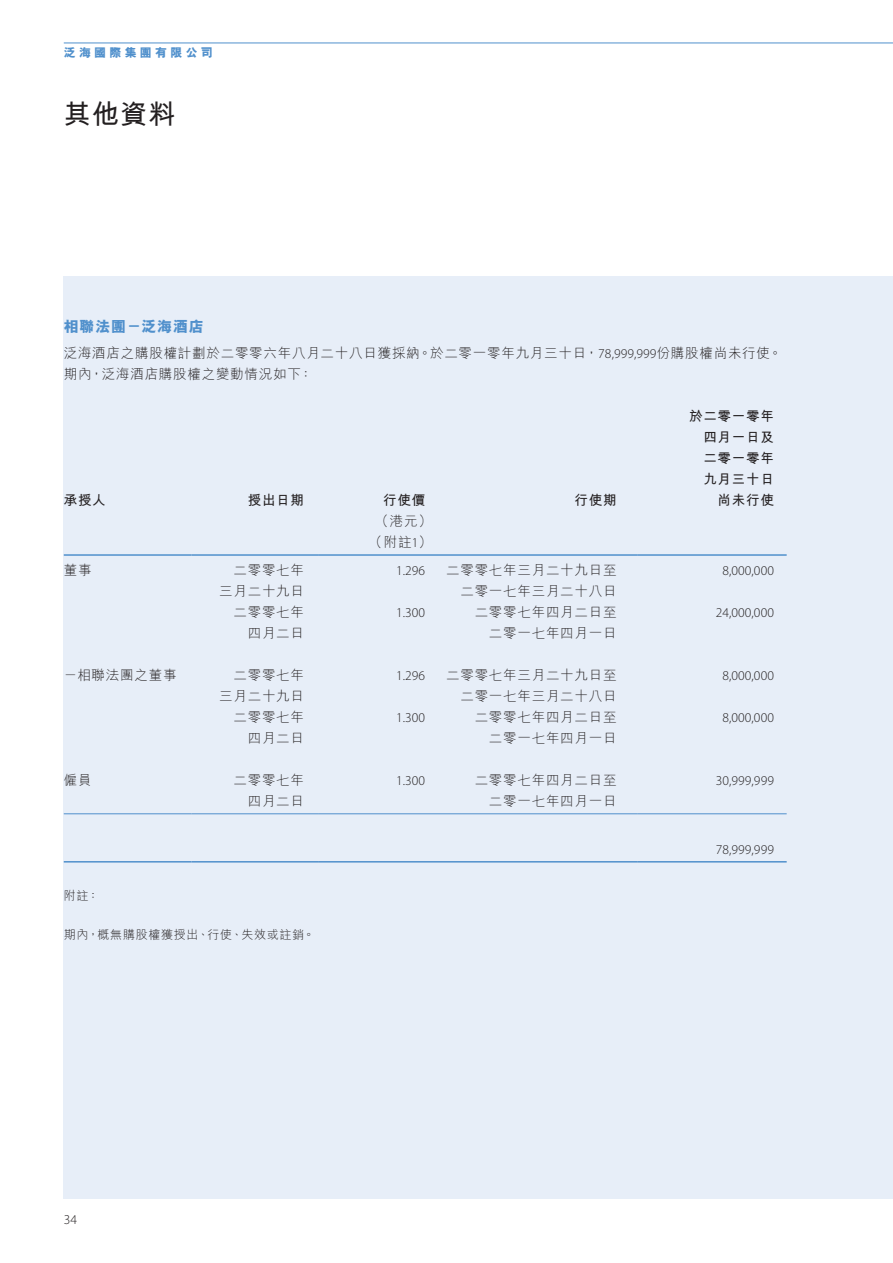
<style>
.page{position:relative;width:893px;height:1263px;background:#fff}
.page>*{position:absolute;margin:0;border:0;box-sizing:border-box;transform-origin:0 0}
.t1{font:700 27px "M Hei HK";color:#231f20}
.Heading_1{font:800 15px "M Hei HK";letter-spacing:.055em;color:#5090cc}
.Body_Text{font:300 13.5px/21px "M Hei HK";letter-spacing:.055em;color:#231f20}
.Body_Text-2{font:300 13.5px "Myriad Pro";letter-spacing:.005em;color:#231f20}
.Body_Text-3{font:700 13.5px "M Hei HK";letter-spacing:.055em;color:#231f20}
.Notes{font:300 12px "M Hei HK";letter-spacing:.055em;color:#231f20}
.t2{font:800 12px "M Hei HK";letter-spacing:.27em;color:#5090cc}
.s1{font-family:"Myriad Pro"}
</style>
<div class="page">
<div style="left:64px;top:276px;width:829px;height:923px;background:#e7eef8"></div>
<hr style="left:64px;top:43px;width:829px;height:1px;background:#5090cc">
<hr style="left:64px;top:554px;width:127px;height:2px;background:#5090cc">
<hr style="left:191px;top:554px;width:128px;height:2px;background:#5090cc">
<hr style="left:319px;top:554px;width:119px;height:2px;background:#5090cc">
<hr style="left:438px;top:554px;width:200px;height:2px;background:#5090cc">
<hr style="left:638px;top:554px;width:149px;height:2px;background:#5090cc">
<hr style="left:64px;top:813px;width:127px;height:1px;background:#5090cc">
<hr style="left:191px;top:813px;width:128px;height:1px;background:#5090cc">
<hr style="left:319px;top:813px;width:119px;height:1px;background:#5090cc">
<hr style="left:438px;top:813px;width:200px;height:1px;background:#5090cc">
<hr style="left:638px;top:813px;width:149px;height:1px;background:#5090cc">
<hr style="left:64px;top:861px;width:127px;height:1px;background:#5090cc">
<hr style="left:191px;top:861px;width:128px;height:1px;background:#5090cc">
<hr style="left:319px;top:861px;width:119px;height:1px;background:#5090cc">
<hr style="left:438px;top:861px;width:200px;height:1px;background:#5090cc">
<hr style="left:638px;top:861px;width:149px;height:1px;background:#5090cc">
<p class="t2" style="left:64px;top:46px;width:151px">泛海國際集團有限公司</p>
<h1 class="t1" style="left:64px;top:94px;width:113px">其他資料</h1>
<p class="Heading_1" style="left:64px;top:319px;width:142px">相聯法團－泛海酒店</p>
<p class="Body_Text" style="left:64px;top:342px;width:720px">泛海酒店之購股權計劃於二零零六年八月二十八日獲採納。於二零一零年九月三十日，<span class="s1">78,999,999</span>份購股權尚未行使。期內，泛海酒店購股權之變動情況如下：</p>
<p class="Body_Text-3" style="left:64px;top:490px;width:44px">承授人</p>
<p class="Body_Text-3" style="left:248px;top:490px;width:58px">授出日期</p>
<p class="Body_Text-3" style="left:383px;top:490px;width:44px">行使價</p>
<p class="Body_Text-3" style="left:575px;top:490px;width:44px">行使期</p>
<p class="Body_Text-3" style="left:689px;top:406px;width:86px">於二零一零年</p>
<p class="Body_Text-3" style="left:703px;top:427px;width:72px">四月一日及</p>
<p class="Body_Text-3" style="left:703px;top:448px;width:72px">二零一零年</p>
<p class="Body_Text-3" style="left:703px;top:469px;width:72px">九月三十日</p>
<p class="Body_Text-3" style="left:718px;top:490px;width:58px">尚未行使</p>
<p class="Body_Text" style="left:375px;top:510px;width:58px">（港元）</p>
<p class="Body_Text" style="left:369px;top:531px;width:64px">（附註<span class="s1">1</span>）</p>
<p class="Body_Text" style="left:64px;top:559px;width:29px">董事</p>
<p class="Body_Text" style="left:233px;top:559px;width:72px">二零零七年</p>
<p class="Body_Text" style="left:219px;top:580px;width:86px">三月二十九日</p>
<p class="Body_Text-2" style="left:396px;top:562px;width:31px">1.296</p>
<p class="Body_Text" style="left:446px;top:559px;width:172px">二零零七年三月二十九日至</p>
<p class="Body_Text" style="left:460px;top:580px;width:158px">二零一七年三月二十八日</p>
<p class="Body_Text-2" style="left:722px;top:562px;width:53px">8,000,000</p>
<p class="Body_Text" style="left:233px;top:601px;width:72px">二零零七年</p>
<p class="Body_Text" style="left:248px;top:622px;width:58px">四月二日</p>
<p class="Body_Text-2" style="left:396px;top:604px;width:31px">1.300</p>
<p class="Body_Text" style="left:475px;top:601px;width:143px">二零零七年四月二日至</p>
<p class="Body_Text" style="left:489px;top:622px;width:129px">二零一七年四月一日</p>
<p class="Body_Text-2" style="left:716px;top:604px;width:60px">24,000,000</p>
<p class="Body_Text" style="left:64px;top:664px;width:114px">－相聯法團之董事</p>
<p class="Body_Text" style="left:233px;top:664px;width:72px">二零零七年</p>
<p class="Body_Text" style="left:219px;top:685px;width:86px">三月二十九日</p>
<p class="Body_Text-2" style="left:396px;top:667px;width:31px">1.296</p>
<p class="Body_Text" style="left:446px;top:664px;width:172px">二零零七年三月二十九日至</p>
<p class="Body_Text" style="left:460px;top:685px;width:158px">二零一七年三月二十八日</p>
<p class="Body_Text-2" style="left:722px;top:667px;width:53px">8,000,000</p>
<p class="Body_Text" style="left:233px;top:706px;width:72px">二零零七年</p>
<p class="Body_Text" style="left:248px;top:727px;width:58px">四月二日</p>
<p class="Body_Text-2" style="left:396px;top:709px;width:31px">1.300</p>
<p class="Body_Text" style="left:475px;top:706px;width:143px">二零零七年四月二日至</p>
<p class="Body_Text" style="left:489px;top:727px;width:129px">二零一七年四月一日</p>
<p class="Body_Text-2" style="left:722px;top:709px;width:53px">8,000,000</p>
<p class="Body_Text" style="left:64px;top:769px;width:29px">僱員</p>
<p class="Body_Text" style="left:233px;top:769px;width:72px">二零零七年</p>
<p class="Body_Text" style="left:248px;top:790px;width:58px">四月二日</p>
<p class="Body_Text-2" style="left:396px;top:772px;width:31px">1.300</p>
<p class="Body_Text" style="left:475px;top:769px;width:143px">二零零七年四月二日至</p>
<p class="Body_Text" style="left:489px;top:790px;width:129px">二零一七年四月一日</p>
<p class="Body_Text-2" style="left:716px;top:772px;width:60px">30,999,999</p>
<p class="Body_Text-2" style="left:716px;top:842px;width:60px">78,999,999</p>
<p class="Notes" style="left:64px;top:889px;width:37px">附註：</p>
<p class="Notes" style="left:64px;top:928px;width:252px">期內，概無購股權獲授出、行使、失效或註銷。</p>
<p class="Body_Text-2" style="left:64px;top:1212px;width:15px">34</p>
</div>
